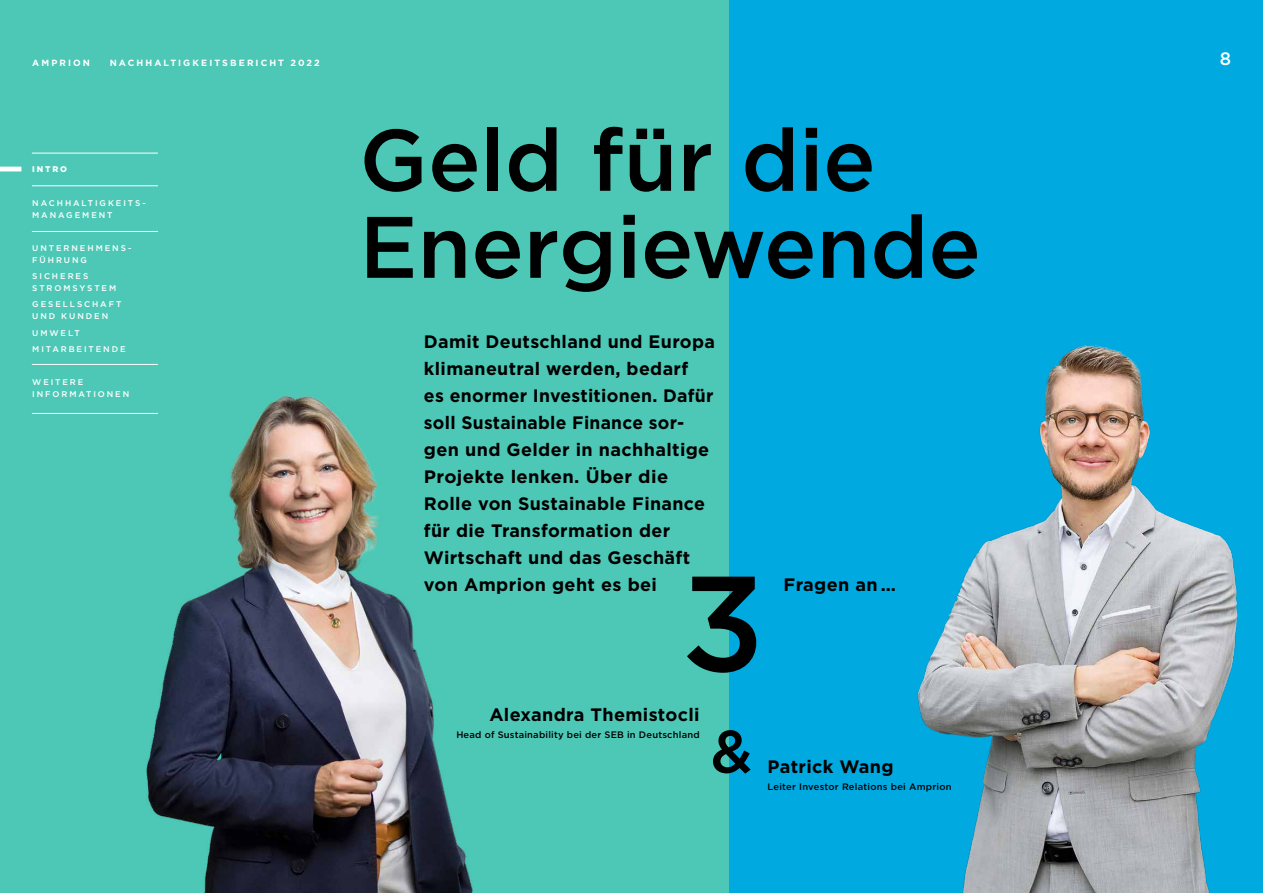
<style>
.page{position:relative;width:1263px;height:893px;background:#fff}
.page>*{position:absolute;margin:0;border:0;box-sizing:border-box;transform-origin:0 0}
.t1{font:500 135px "Gotham";color:#000}
.t2{font:500 87px/87px "Gotham";letter-spacing:-.005em;color:#000}
.t3{font:500 60px "Gotham";color:#000}
.t4{font:700 18px/27px "Gotham";letter-spacing:.02em;color:#000}
.t5{font:500 18px "Gotham";color:#fff}
.t6{font:500 9.3px "Gotham";letter-spacing:.02em;color:#000}
.t7{font:700 9px "Gotham";letter-spacing:.23em;color:#fff}
.t8{font:500 8.25px/12px "Gotham";letter-spacing:.235em;color:#fff}
.t9{font:900 8.25px "Gotham";letter-spacing:.22em;color:#fff}
</style>
<div class="page">
<div style="left:0;top:0;width:1012px;height:893px;background:#4dc8b6"></div>
<div style="left:729px;top:0;width:534px;height:893px;background:#00a9e0"></div>
<img style="left:917px;top:345px;width:320px;height:548px">
<img style="left:117px;top:363px;width:356px;height:530px">
<hr style="left:32px;top:153px;width:126px;height:1px;background:#fff">
<hr style="left:32px;top:185px;width:126px;height:1px;background:#fff">
<hr style="left:32px;top:231px;width:126px;height:1px;background:#fff">
<hr style="left:32px;top:364px;width:126px;height:1px;background:#fff">
<hr style="left:32px;top:413px;width:126px;height:1px;background:#fff">
<hr style="left:0;top:167px;width:21px;height:4px;background:#fff">
<p class="t7" style="left:32px;top:57px;width:59px">AMPRION</p>
<p class="t7" style="left:110px;top:57px;width:211px">NACHHALTIGKEITSBERICHT 2022</p>
<p class="t5" style="left:1220px;top:47px;width:13px">8</p>
<p class="t9" style="left:32px;top:164px;width:36px">INTRO</p>
<p class="t8" style="left:32px;top:197px;width:115px">NACHHALTIGKEITS-<br>MANAGEMENT</p>
<p class="t8" style="left:32px;top:242px;width:100px">UNTERNEHMENS-<br>FÜHRUNG</p>
<p class="t8" style="left:32px;top:270px;width:85px">SICHERES<br>STROMSYSTEM</p>
<p class="t8" style="left:32px;top:298px;width:91px">GESELLSCHAFT<br>UND KUNDEN</p>
<p class="t8" style="left:32px;top:325px;width:95px;line-height:16.2px">UMWELT<br>MITARBEITENDE</p>
<p class="t8" style="left:32px;top:376px;width:99px">WEITERE<br>INFORMATIONEN</p>
<h2 class="t2" style="left:359px;top:115px;width:623px">Geld für die<br>Energiewende</h2>
<p class="t4" style="left:424px;top:328px;width:293px">Damit Deutschland und Europa klimaneutral werden, bedarf<br>es enormer Investitionen. Dafür soll Sustainable Finance sor&shy;gen und Gelder in nachhaltige<br>Projekte lenken. Über die<br>Rolle von Sustainable Finance für die Transformation der<br>Wirtschaft und das Geschäft von Amprion geht es bei</p>
<h1 class="t1" style="left:681px;top:535px;width:85px">3</h1>
<p class="t4" style="left:784px;top:571px;width:114px">Fragen an …</p>
<p class="t4" style="left:489px;top:701px;width:212px">Alexandra Themistocli</p>
<p class="t6" style="left:456px;top:729px;width:245px">Head of Sustainability bei der SEB in Deutschland</p>
<h3 class="t3" style="left:711px;top:712px;width:43px">&amp;</h3>
<p class="t4" style="left:767px;top:753px;width:128px">Patrick Wang</p>
<p class="t6" style="left:767px;top:781px;width:186px">Leiter Investor Relations bei Amprion</p>
</div>
